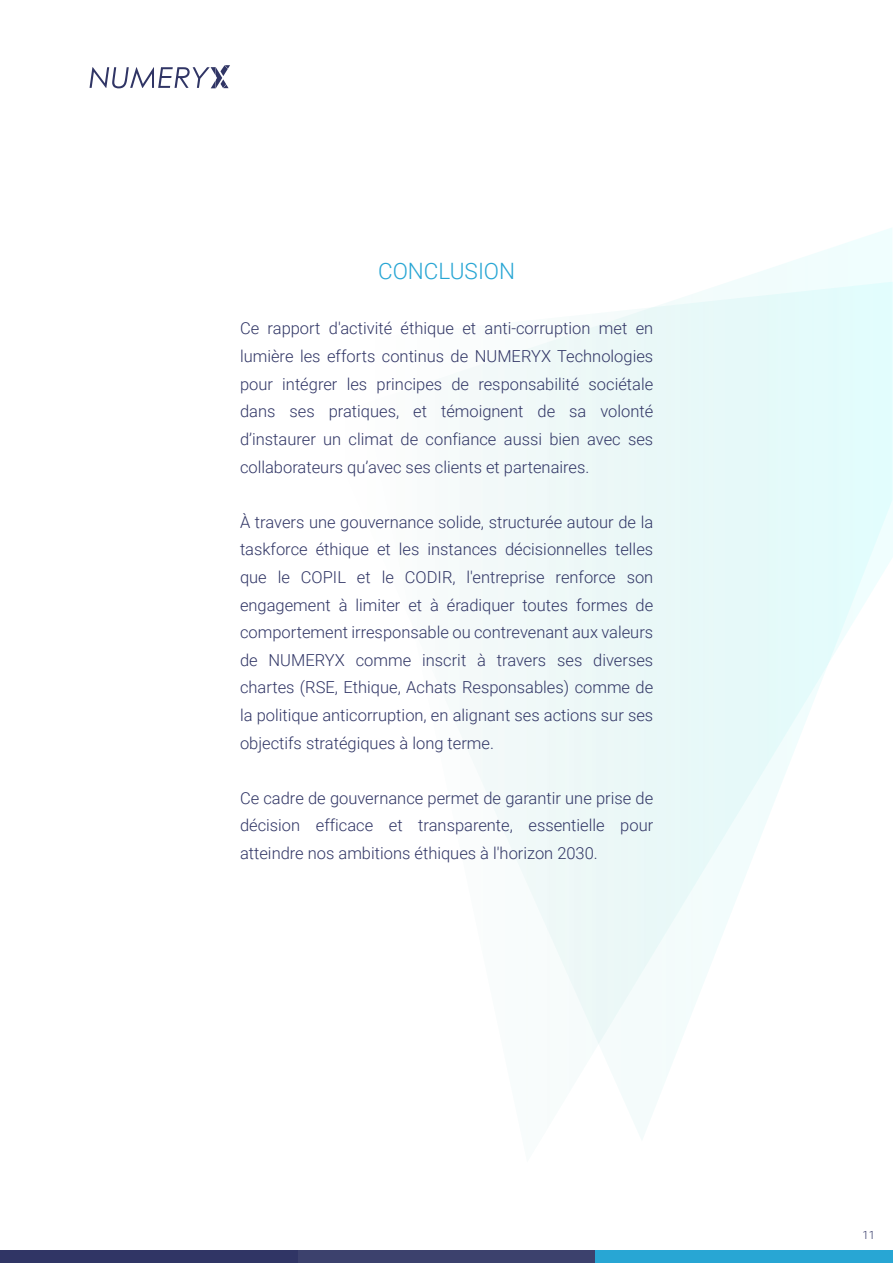
<style>
.page{position:relative;width:893px;height:1263px;background:#fff}
.page>*{position:absolute;margin:0;border:0;box-sizing:border-box;transform-origin:0 0}
.t1{font:300 22.5px "Roboto";color:#28a6d4}
.t2{font:300 16.5px/27.6px "Roboto";color:#303565;text-align:justify}
.t3{font:300 11.25px "Roboto";color:#303565}
</style>
<div class="page">
<svg style="left:460px;top:228px;width:432px;height:911px"></svg>
<div style="left:0;top:1250px;width:298px;height:13px;background:#303565"></div>
<div style="left:298px;top:1250px;width:297px;height:13px;background:#3c416d"></div>
<div style="left:595px;top:1250px;width:298px;height:13px;background:#28a6d4"></div>
<svg style="left:90px;top:65px;width:140px;height:23px"></svg>
<h1 class="t1" style="left:378px;top:255px;width:139px">CONCLUSION</h1>
<p class="t2" style="left:240px;top:314px;width:415px">Ce rapport d'activité éthique et anti-corruption met en lumière les efforts continus de NUMERYX Technologies pour intégrer les principes de responsabilité sociétale dans ses pratiques, et témoignent de sa volonté d’instaurer un climat de confiance aussi bien avec ses collaborateurs qu’avec ses clients et partenaires.</p>
<p class="t2" style="left:240px;top:507px;width:415px">À travers une gouvernance solide, structurée autour de la taskforce éthique et les instances décisionnelles telles que le COPIL et le CODIR, l'entreprise renforce son engagement à limiter et à éradiquer toutes formes de comportement irresponsable ou contrevenant aux valeurs de NUMERYX comme inscrit à travers ses diverses chartes (RSE, Ethique, Achats Responsables) comme de la politique anticorruption, en alignant ses actions sur ses objectifs stratégiques à long terme.</p>
<p class="t2" style="left:240px;top:783px;width:415px">Ce cadre de gouvernance permet de garantir une prise de décision efficace et transparente, essentielle pour atteindre nos ambitions éthiques à l'horizon 2030.</p>
<p class="t3" style="left:862px;top:1227px;width:14px">11</p>
</div>
